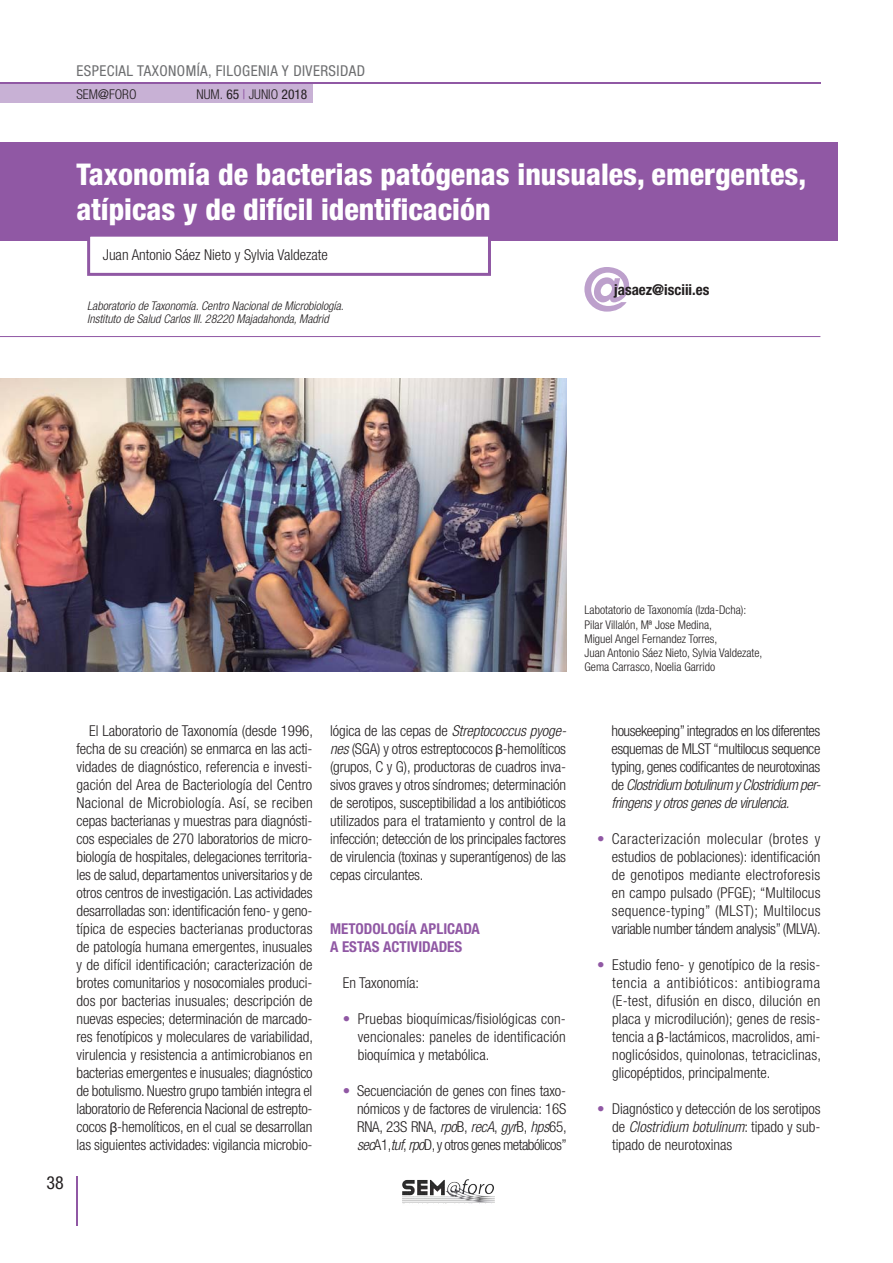
<style>
.page{position:relative;width:893px;height:1263px;background:#fff}
.page>*{position:absolute;margin:0;border:0;box-sizing:border-box;transform-origin:0 0}
.t1{font:800 condensed 30px/34.5px "Helvetica Neue LT Std";color:#fff}
.t2{font:condensed 18px "Helvetica Neue LT Std";color:#231f20}
.t3{font:300 condensed 15px/18px "Helvetica Neue LT Std";letter-spacing:-.01em;color:#231f20;text-align:justify}
.t4{font:condensed 15px "Helvetica Neue LT Std";letter-spacing:.03em;color:#6d6e70}
.t5{font:700 condensed 15px/18px "Helvetica Neue LT Std";color:#9058a4}
.t6{font:700 condensed 15px "Helvetica Neue LT Std";color:#231f20}
.t7{font:300 condensed 13.5px "Helvetica Neue LT Std";color:#231f20}
.t8{font:300 condensed 12px/14.2px "Helvetica Neue LT Std";color:#231f20}
.t9{font:italic 300 condensed 12px/13.5px "Helvetica Neue LT Std";color:#231f20}
.s1{font-weight:400}
.s2{font-weight:400;color:#9058a4}
.s3{font-family:"Geneva";font-weight:400;font-stretch:normal;font-size:13.5px}
.s4{font-style:italic}
.s5{color:#9058a4}
</style>
<div class="page">
<img style="left:445px;top:1179px;width:22px;height:16px">
<div style="left:0;top:84px;width:312px;height:19px;background:#c8b1d5"></div>
<hr style="left:0;top:82px;width:820px;height:2px;background:#9058a4">
<hr style="left:76px;top:1176px;width:1px;height:50px;background:#9058a4">
<div style="left:0;top:143px;width:837px;height:98px;background:#9058a4"></div>
<hr style="left:0;top:336px;width:820px;height:1px;background:#9058a4">
<div style="left:89px;top:235px;width:400px;height:39px;background:#fff"></div>
<div style="left:87px;top:234px;width:404px;height:42px;border:3px solid #9058a4"></div>
<img style="left:0;top:379px;width:566px;height:292px">
<svg style="left:584px;top:267px;width:45px;height:45px"></svg>
<p class="t4" style="left:77px;top:62px;width:290px">ESPECIAL TAXONOMÍA, FILOGENIA Y DIVERSIDAD</p>
<p class="t7" style="left:77px;top:89px;width:62px">SEM<span class="s1">@</span>FORO</p>
<p class="t7" style="left:197px;top:89px;width:112px">NUM. <span class="s1">65</span> <span class="s2">|</span> JUNIO <span class="s1">2018</span></p>
<h1 class="t1" style="left:77px;top:160px;width:731px">Taxonomía de bacterias patógenas inusuales, emergentes, atípicas y de difícil identificación</h1>
<p class="t3" style="left:103px;top:247px;width:226px">Juan Antonio Sáez Nieto y Sylvia Valdezate</p>
<p class="t9" style="left:87px;top:300px;width:258px">Laboratorio de Taxonomía. Centro Nacional de Microbiología.<br>Instituto de Salud Carlos III. 28220 Majadahonda, Madrid</p>
<p class="t6" style="left:614px;top:284px;width:97px">jasaez@isciii.es</p>
<p class="t8" style="left:584px;top:604px;width:179px">Labotatorio de Taxonomía (Izda-Dcha):<br>Pilar Villalón, Mª Jose Medina,<br>Miguel Angel Fernandez Torres,<br>Juan Antonio Sáez Nieto, Sylvia Valdezate, Gema Carrasco, Noelia Garrido</p>
<p class="t2" style="left:46px;top:1173px;width:19px">38</p>
<p class="t3" style="left:77px;top:723px;width:238px;text-indent:13px">El Laboratorio de Taxonomía (desde 1996, fecha de su creación) se enmarca en las acti&shy;vidades de diagnóstico, referencia e investi&shy;gación del Area de Bacteriología del Centro Nacional de Microbiología. Así, se reciben cepas bacterianas y muestras para diagnósti&shy;cos especiales de 270 laboratorios de micro&shy;biología de hospitales, delegaciones territoria&shy;les de salud, departamentos universitarios y de otros centros de investigación. Las actividades desarrolladas son: identificación feno- y geno&shy;típica de especies bacterianas productoras de patología humana emergentes, inusuales y de difícil identificación; caracterización de brotes comunitarios y nosocomiales produci&shy;dos por bacterias inusuales; descripción de nuevas especies; determinación de marcado&shy;res fenotípicos y moleculares de variabilidad, virulencia y resistencia a antimicrobianos en bacterias emergentes e inusuales; diagnóstico de botulismo. Nuestro grupo también integra el laboratorio de Referencia Nacional de estrepto&shy;cocos <span class="s3">ވ</span>-hemolíticos, en el cual se desarrollan las siguientes actividades: vigilancia microbio-</p>
<p class="t3" style="left:330px;top:723px;width:238px">lógica de las cepas de <span class="s4">Streptococcus pyoge&shy;nes</span> (SGA) y otros estreptococos <span class="s3">ވ</span>-hemolíticos (grupos, C y G), productoras de cuadros inva&shy;sivos graves y otros síndromes; determinación de serotipos, susceptibilidad a los antibióticos utilizados para el tratamiento y control de la infección; detección de los principales factores de virulencia (toxinas y superantígenos) de las cepas circulantes.</p>
<p class="t5" style="left:330px;top:921px;width:151px">METODOLOGÍA APLICADA<br>A ESTAS ACTIVIDADES</p>
<p class="t3" style="left:343px;top:975px;width:78px">En Taxonomía:</p>
<p class="t3" style="left:358px;top:1011px;width:210px;text-indent:-15px"><span class="s5">•</span> Pruebas bioquímicas/fisiológicas con&shy;vencionales: paneles de identificación bioquímica y metabólica.</p>
<p class="t3" style="left:357px;top:1083px;width:211px;text-indent:-14px"><span class="s5">•</span> Secuenciación de genes con fines taxo&shy;nómicos y de factores de virulencia: 16S RNA, 23S RNA, <span class="s4">rpo</span>B, <span class="s4">recA</span>, <span class="s4">gyr</span>B, <span class="s4">hps</span>65, <span class="s4">sec</span>A1,<span class="s4">tuf</span>, <span class="s4">rpo</span>D, y otros genes metabólicos”</p>
<p class="t3" style="left:611px;top:723px;width:211px">housekeeping” integrados en los diferentes esquemas de MLST “multilocus sequence typing<span class="s4">,</span> genes codificantes de neurotoxinas de <span class="s4">Clostridium botulinum y Clostridium per&shy;fringens y otros genes de virulencia.</span></p>
<p class="t3" style="left:612px;top:831px;width:210px;text-indent:-15px"><span class="s5">•</span> Caracterización molecular (brotes y estudios de poblaciones): identificación de genotipos mediante electroforesis en campo pulsado (PFGE); “Multilocus sequence-typing” (MLST); Multilocus variable number tándem analysis” (MLVA).</p>
<p class="t3" style="left:612px;top:957px;width:210px;text-indent:-15px"><span class="s5">•</span> Estudio feno- y genotípico de la resis&shy;tencia a antibióticos: antibiograma (E-test, difusión en disco, dilución en placa y microdilución); genes de resis&shy;tencia a <span class="s3">ވ</span>-lactámicos, macrolidos, ami&shy;noglicósidos, quinolonas, tetraciclinas, glicopéptidos, principalmente.</p>
<p class="t3" style="left:612px;top:1101px;width:210px;text-indent:-15px"><span class="s5">•</span> Diagnóstico y detección de los serotipos de <span class="s4">Clostridium botulinum</span>: tipado y sub&shy;tipado de neurotoxinas</p>
</div>
